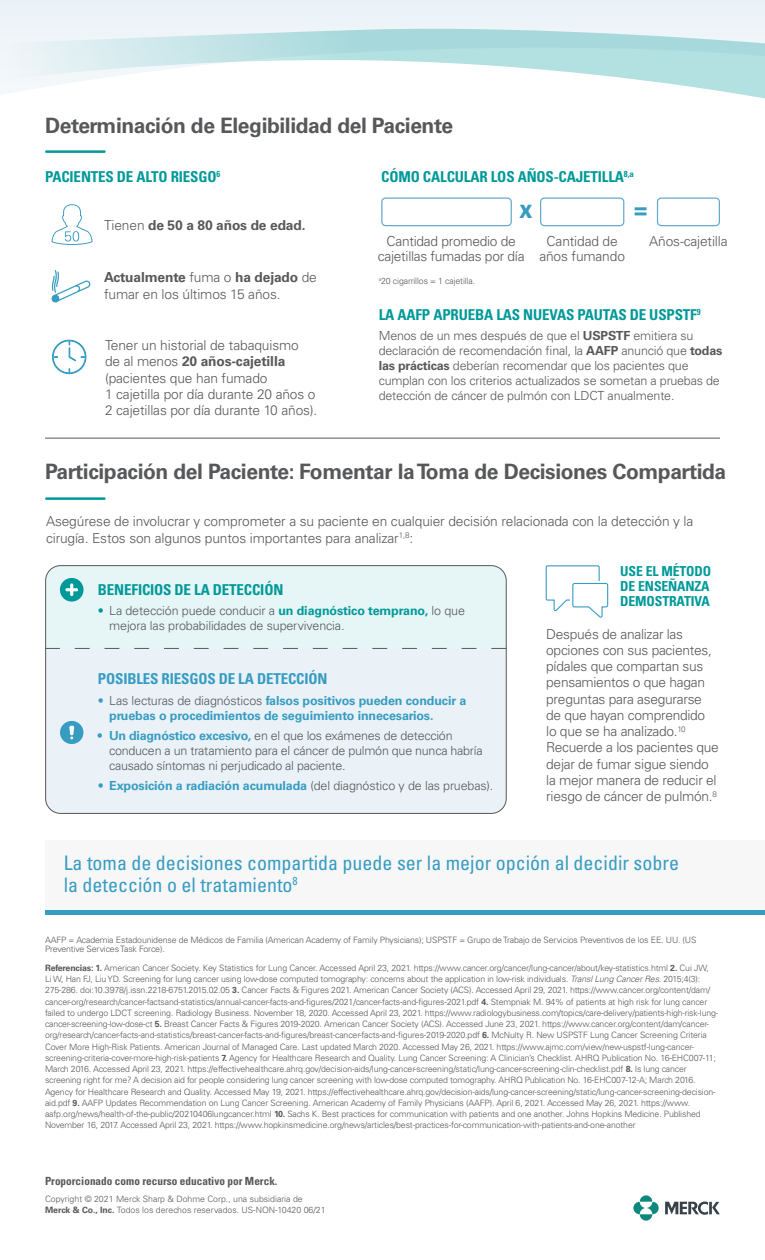
<style>
.page{position:relative;width:765px;height:1260px;background:#fff}
.page>*{position:absolute;margin:0;border:0;box-sizing:border-box;transform-origin:0 0}
.Number{font:700 condensed 26.25px "Univers LT Std";color:#379cc2}
.Header_2{font:700 21.25px "Univers LT Std";letter-spacing:-.02em;color:#57585a}
.Call_out__2{font:condensed 20px/21.5px "Univers LT Std";color:#379cc2}
.Body_Copy_BOLD_SUBHE{font:700 condensed 15px "Univers LT Std";letter-spacing:-.01em;color:#099}
.Body_Copy_BOLD_SUBHE-2{font:700 condensed 15px "Univers LT Std";letter-spacing:-.01em;color:#379cc2}
.Bullets{font:300 13.75px/16.2px "Univers LT Std";letter-spacing:-.02em;color:#57585a}
.Body_Copy{font:300 13.75px/16.2px "Univers LT Std";letter-spacing:-.01em;color:#57585a}
.Body_Copy_BOLD_SUBHE-3{font:700 condensed 13.75px/15px "Univers LT Std";letter-spacing:-.01em;color:#099;text-align:justify}
.Bullets-2{font:700 13.75px "Univers LT Std";letter-spacing:-.01em;color:#57585a}
.Body_Copy-2{font:300 12.5px/15px "Univers LT Std";letter-spacing:-.015em;color:#57585a}
.t1{font:700 12.5px/15px "Univers LT Std";letter-spacing:-.01em;color:#379cc2}
.t2{font:700 condensed 11.25px "Univers LT Std";color:#57585a}
.Footnotes{font:300 8.75px/11.2px "Univers LT Std";letter-spacing:-.015em;color:#57585a}
.s1{font-weight:300}
.s2{font-weight:700}
.s3{color:#099}
.s4{font-weight:700;color:#099}
.s5{font-weight:300;color:#57585a}
.s6{font-weight:700;color:#379cc2}
.s7{color:#379cc2}
.s8{font-style:italic}
</style>
<div class="page">
<svg style="left:665px;top:1201px;width:55px;height:14px"></svg>
<svg style="left:633px;top:1195px;width:26px;height:26px"></svg>
<div style="left:0;top:0;width:765px;height:28px;background:#ecf3f8"></div>
<svg style="left:0;top:28px;width:765px;height:71px"></svg>
<hr style="left:45px;top:438px;width:675px;height:1px;background:#57585a">
<div style="left:45px;top:840px;width:720px;height:71px;background:#f7f7f8"></div>
<div style="left:45px;top:910px;width:720px;height:5px;background:#379cc2"></div>
<hr style="left:46px;top:497px;width:59px;height:3px;background:#099">
<div style="left:46px;top:566px;width:460px;height:247px;background:#e6f5f5;border-radius:15px"></div>
<div style="left:46px;top:649px;width:460px;height:164px;background:#eaf2f7"></div>
<div style="left:45px;top:565px;width:462px;height:249px;border:1px solid #57585a;border-radius:15px"></div>
<div style="left:60px;top:578px;width:24px;height:24px;background:#099;border-radius:50%"></div>
<svg style="left:65px;top:583px;width:13px;height:13px"></svg>
<div style="left:60px;top:721px;width:23px;height:23px;background:#379cc2;border-radius:50%"></div>
<svg style="left:69px;top:726px;width:5px;height:13px"></svg>
<svg style="left:45px;top:648px;width:461px;height:1px"></svg>
<svg style="left:545px;top:565px;width:64px;height:53px"></svg>
<hr style="left:46px;top:150px;width:59px;height:3px;background:#099">
<svg style="left:51px;top:270px;width:40px;height:33px"></svg>
<svg style="left:52px;top:340px;width:35px;height:34px"></svg>
<svg style="left:52px;top:204px;width:40px;height:41px"></svg>
<div style="left:381px;top:198px;width:131px;height:28px;border:1px solid #67aacb;border-radius:4px"></div>
<div style="left:540px;top:198px;width:84px;height:28px;border:1px solid #67aacb;border-radius:4px"></div>
<div style="left:657px;top:198px;width:63px;height:28px;border:1px solid #67aacb;border-radius:4px"></div>
<p class="Header_2" style="left:45px;top:113px;width:410px">Determinación de Elegibilidad del Paciente</p>
<p class="Body_Copy_BOLD_SUBHE" style="left:45px;top:168px;width:177px">PACIENTES DE ALTO RIESGO<sup>6</sup></p>
<p class="Body_Copy_BOLD_SUBHE" style="left:381px;top:168px;width:254px">CÓMO CALCULAR LOS AÑOS-CAJETILLA<sup>8,a</sup></p>
<p class="Bullets-2" style="left:104px;top:217px;width:203px"><span class="s1">Tienen</span> de 50 a 80 años de edad.</p>
<p class="Bullets" style="left:104px;top:269px;width:214px"><span class="s2">Actualmente</span> fuma o <span class="s2">ha dejado</span> de fumar en los últimos 15 años.</p>
<p class="Bullets" style="left:105px;top:337px;width:214px">Tener un historial de tabaquismo de al menos <span class="s2">20 años-cajetilla </span>(pacientes que han fumado<br>1 cajetilla por día durante 20 años o<br>2 cajetillas por día durante 10 años).</p>
<p class="Number" style="left:519px;top:193px;width:15px">x</p>
<p class="Number" style="left:634px;top:193px;width:15px">=</p>
<p class="Body_Copy" style="left:539px;top:233px;width:87px;line-height:15px;text-align:center">Cantidad de años fumando</p>
<p class="Body_Copy" style="left:387px;top:233px;width:131px">Cantidad promedio de</p>
<p class="Body_Copy" style="left:649px;top:233px;width:80px">Años-cajetilla</p>
<p class="Body_Copy" style="left:378px;top:248px;width:148px">cajetillas fumadas por día</p>
<p class="Footnotes" style="left:379px;top:275px;width:98px"><sup>a</sup>20 cigarrillos = 1 cajetilla.</p>
<p class="Body_Copy_BOLD_SUBHE" style="left:379px;top:305px;width:323px">LA AAFP APRUEBA LAS NUEVAS PAUTAS DE USPSTF<sup>9</sup></p>
<p class="Body_Copy-2" style="left:379px;top:329px;width:345px">Menos de un mes después de que el <span class="s2">USPSTF</span> emitiera su declaración de recomendación final, la <span class="s2">AAFP</span> anunció que <span class="s2">todas las prácticas</span> deberían recomendar que los pacientes que cumplan con los criterios actualizados se sometan a pruebas de detección de cáncer de pulmón con LDCT anualmente.</p>
<p class="Header_2" style="left:45px;top:459px;width:683px">Participación del Paciente: Fomentar la Toma de Decisiones Compartida</p>
<p class="Body_Copy" style="left:46px;top:513px;width:649px">Asegúrese de involucrar y comprometer a su paciente en cualquier decisión relacionada con la detección y la cirugía. Estos son algunos puntos importantes para analizar<sup>1,8</sup>:</p>
<p class="Body_Copy_BOLD_SUBHE" style="left:98px;top:580px;width:187px">BENEFICIOS DE LA DETECCIÓN</p>
<p class="Body_Copy-2" style="left:109px;top:603px;width:357px;text-indent:-11px"><span class="s3">•</span> La detección puede conducir a <span class="s4">un diagnóstico temprano,</span> lo que mejora las probabilidades de supervivencia.</p>
<p class="Body_Copy_BOLD_SUBHE-2" style="left:98px;top:669px;width:231px">POSIBLES RIESGOS DE LA DETECCIÓN</p>
<p class="t1" style="left:109px;top:693px;width:359px;text-indent:-11px"><span class="s1">•</span> <span class="s5">Las lecturas de diagnósticos</span> falsos positivos pueden conducir a pruebas o procedimientos de seguimiento innecesarios.</p>
<p class="Body_Copy-2" style="left:109px;top:728px;width:375px;text-indent:-11px"><span class="s6">• Un diagnóstico excesivo,</span> en el que los exámenes de detección conducen a un tratamiento para el cáncer de pulmón que nunca habría causado síntomas ni perjudicado al paciente.</p>
<p class="Body_Copy-2" style="left:98px;top:778px;width:397px"><span class="s7">•</span> <span class="s6">Exposición a radiación acumulada</span> (del diagnóstico y de las pruebas).</p>
<p class="Body_Copy_BOLD_SUBHE-3" style="left:620px;top:563px;width:92px">USE EL MÉTODO DE ENSEÑANZA DEMOSTRATIVA</p>
<p class="Bullets" style="left:546px;top:626px;width:174px">Después de analizar las opciones con sus pacientes, pídales que compartan sus pensamientos o que hagan preguntas para asegurarse de que hayan comprendido lo que se ha analizado.<sup>10<br></sup>Recuerde a los pacientes que dejar de fumar sigue siendo la mejor manera de reducir el riesgo de cáncer de pulmón.<sup>8</sup></p>
<p class="Call_out__2" style="left:64px;top:852px;width:617px">La toma de decisiones compartida puede ser la mejor opción al decidir sobre la detección o el tratamiento<sup>8</sup></p>
<p class="Footnotes" style="left:45px;top:935px;width:653px;line-height:8.8px">AAFP = Academia Estadounidense de Médicos de Familia (American Academy of Family Physicians); USPSTF = Grupo de Trabajo de Servicios Preventivos de los EE. UU. (US<br>Preventive Services Task Force).</p>
<p class="Footnotes" style="left:45px;top:962px;width:675px"><span class="s2">Referencias: 1.</span> American Cancer Society. Key Statistics for Lung Cancer. Accessed April 23, 2021. https://www.cancer.org/cancer/lung-cancer/about/key-statistics.html <span class="s2">2.</span> Cui JW,<br>Li W, Han FJ, Liu YD. Screening for lung cancer using low-dose computed tomography: concerns about the application in low-risk individuals. <span class="s8">Transl Lung Cancer Res</span>. 2015;4(3):<br>275-286. doi:10.3978/j.issn.2218-6751.2015.02.05 <span class="s2">3.</span> Cancer Facts &amp; Figures 2021. American Cancer Society (ACS). Accessed April 29, 2021. https://www.cancer.org/content/dam/ cancer-org/research/cancer-factsand-statistics/annual-cancer-facts-and-figures/2021/cancer-facts-and-figures-2021.pdf <span class="s2">4.</span> Stempniak M. 94% of patients at high risk for lung cancer failed to undergo LDCT screening. Radiology Business. November 18, 2020. Accessed April 23, 2021. https://www.radiologybusiness.com/topics/care-delivery/patients-high-risk-lung&shy;cancer-screening-low-dose-ct <span class="s2">5.</span> Breast Cancer Facts &amp; Figures 2019-2020. American Cancer Society (ACS). Accessed June 23, 2021. https://www.cancer.org/content/dam/cancer&shy;org/research/cancer-facts-and-statistics/breast-cancer-facts-and-figures/breast-cancer-facts-and-figures-2019-2020.pdf <span class="s2">6.</span> McNulty R. New USPSTF Lung Cancer Screening Criteria Cover More High-Risk Patients. American Journal of Managed Care. Last updated March 2020. Accessed May 26, 2021. https://www.ajmc.com/view/new-uspstf-lung-cancer&shy;screening-criteria-cover-more-high-risk-patients <span class="s2">7.</span> Agency for Healthcare Research and Quality. Lung Cancer Screening: A Clinician’s Checklist. AHRQ Publication No. 16-EHC007-11; March 2016. Accessed April 23, 2021. https://effectivehealthcare.ahrq.gov/decision-aids/lung-cancer-screening/static/lung-cancer-screening-clin-checklist.pdf <span class="s2">8.</span> Is lung cancer screening right for me? A decision aid for people considering lung cancer screening with low-dose computed tomography. AHRQ Publication No. 16-EHC007-12-A; March 2016.<br>Agency for Healthcare Research and Quality. Accessed May 19, 2021. https://effectivehealthcare.ahrq.gov/decision-aids/lung-cancer-screening/static/lung-cancer-screening-decision&shy;aid.pdf <span class="s2">9.</span> AAFP Updates Recommendation on Lung Cancer Screening. American Academy of Family Physicians (AAFP). April 6, 2021. Accessed May 26, 2021. https://www. aafp.org/news/health-of-the-public/20210406lungcancer.html <span class="s2">10.</span> Sachs K. Best practices for communication with patients and one another. Johns Hopkins Medicine. Published November 16, 2017. Accessed April 23, 2021. https://www.hopkinsmedicine.org/news/articles/best-practices-for-communication-with-patients-and-one-another</p>
<p class="t2" style="left:45px;top:1174px;width:234px">Proporcionado como recurso educativo por Merck.</p>
<p class="Footnotes" style="left:45px;top:1194px;width:282px;line-height:10.5px">Copyright © 2021 Merck Sharp &amp; Dohme Corp., una subsidiaria de<br><span class="s2">Merck &amp; Co., Inc.</span> Todos los derechos reservados. US-NON-10420 06/21</p>
</div>
